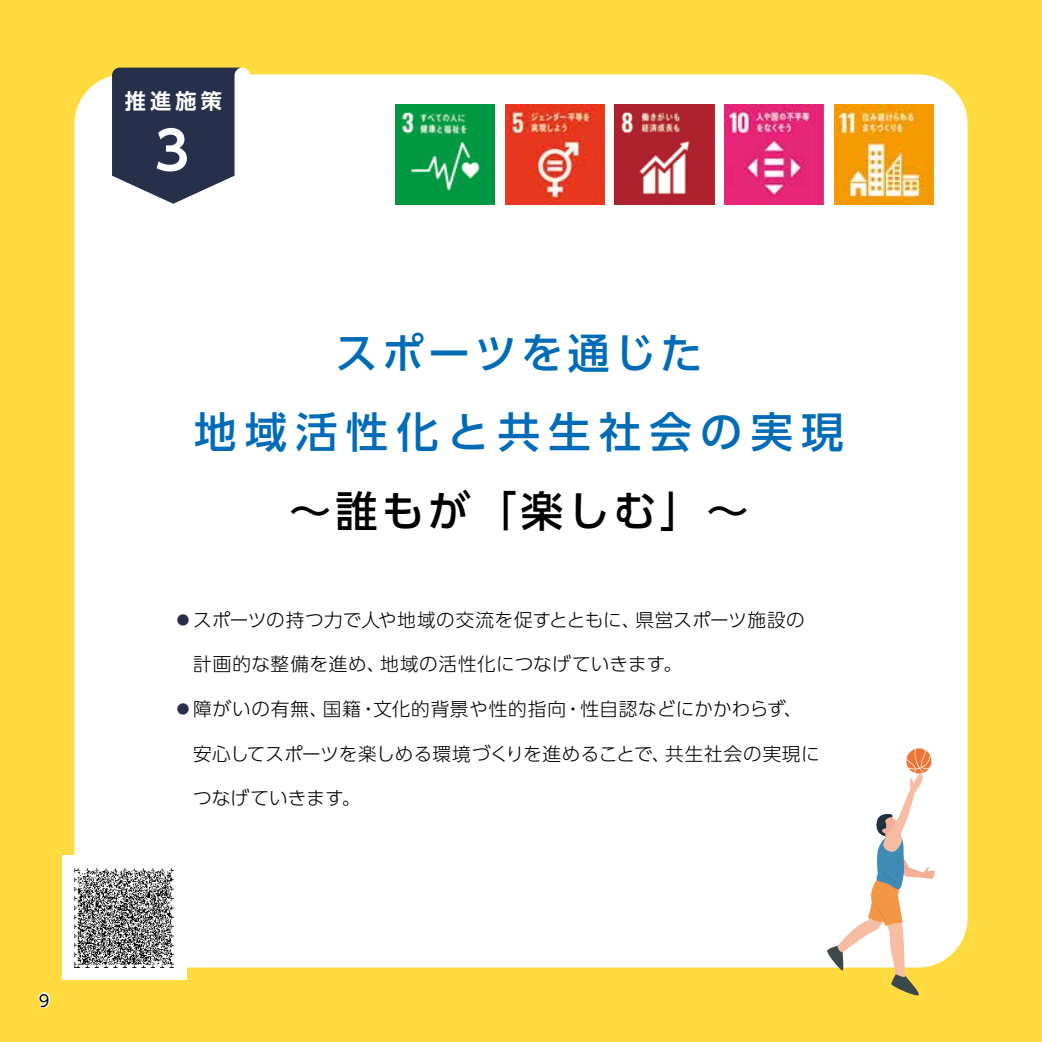
<style>
.page{position:relative;width:1042px;height:1042px;background:#ffdb3f}
.page>*{position:absolute;margin:0;border:0;box-sizing:border-box;transform-origin:0 0}
.t1{font:700 52.5px "UD Shin Go Pro De";color:#fff}
.t2{font:500 42.18px/79.3px "UD Shin Go Pro";letter-spacing:.2em;color:#006cb8;text-align:center}
.t3{font:500 42.18px "UD Shin Go Pro";letter-spacing:.1em;color:#000}
.t4{font:700 21px "UD Shin Go Pro De";color:#fff}
.t5{font:300 18.55px "UD Shin Go Pro";letter-spacing:.02em;color:#000}
.t6{font:300 18.55px "UD Shin Go Pro";letter-spacing:.04em;color:#000}
.t7{font:16.1px "UD Shin Go Pro";color:#000}
.s1{color:#26304a}
</style>
<div class="page">
<div style="left:74px;top:74px;width:893px;height:893px;background:#fff;border-radius:50px"></div>
<img style="left:724px;top:105px;width:100px;height:99px">
<img style="left:834px;top:105px;width:99px;height:99px">
<img style="left:396px;top:105px;width:99px;height:99px">
<img style="left:505px;top:105px;width:99px;height:99px">
<img style="left:615px;top:105px;width:99px;height:99px">
<svg style="left:826px;top:748px;width:109px;height:248px"></svg>
<svg style="left:112px;top:68px;width:138px;height:136px"></svg>
<div style="left:62px;top:856px;width:124px;height:124px;background:#fff"></div>
<img style="left:74px;top:868px;width:100px;height:99px">
<svg style="left:38px;top:992px;width:12px;height:16px"></svg>
<p class="t7" style="left:39px;top:987px;width:12px">9</p>
<p class="t4" style="left:125px;top:83px;width:98px">推進施策</p>
<h1 class="t1" style="left:146px;top:108px;width:54px">３</h1>
<h2 class="t2" style="left:194px;top:312px;width:651px">スポーツを通じた<br>地域活性化と共生社会の実現</h2>
<h2 class="t3" style="left:289px;top:477px;width:461px">～誰もが「楽しむ」～</h2>
<p class="t5" style="left:174px;top:604px;width:632px"><span class="s1">●</span>スポーツの持つ力で人や地域の交流を促すとともに、県営スポーツ施設の</p>
<p class="t5" style="left:174px;top:649px;width:510px">　計画的な整備を進め、地域の活性化につなげていきます。</p>
<p class="t6" style="left:174px;top:694px;width:630px"><span class="s1">●</span>障がいの有無、国籍・文化的背景や性的指向・性自認などにかかわらず、</p>
<p class="t5" style="left:174px;top:738px;width:647px">　安心してスポーツを楽しめる環境づくりを進めることで、共生社会の実現に</p>
<p class="t5" style="left:174px;top:783px;width:188px">　つなげていきます。</p>
</div>
